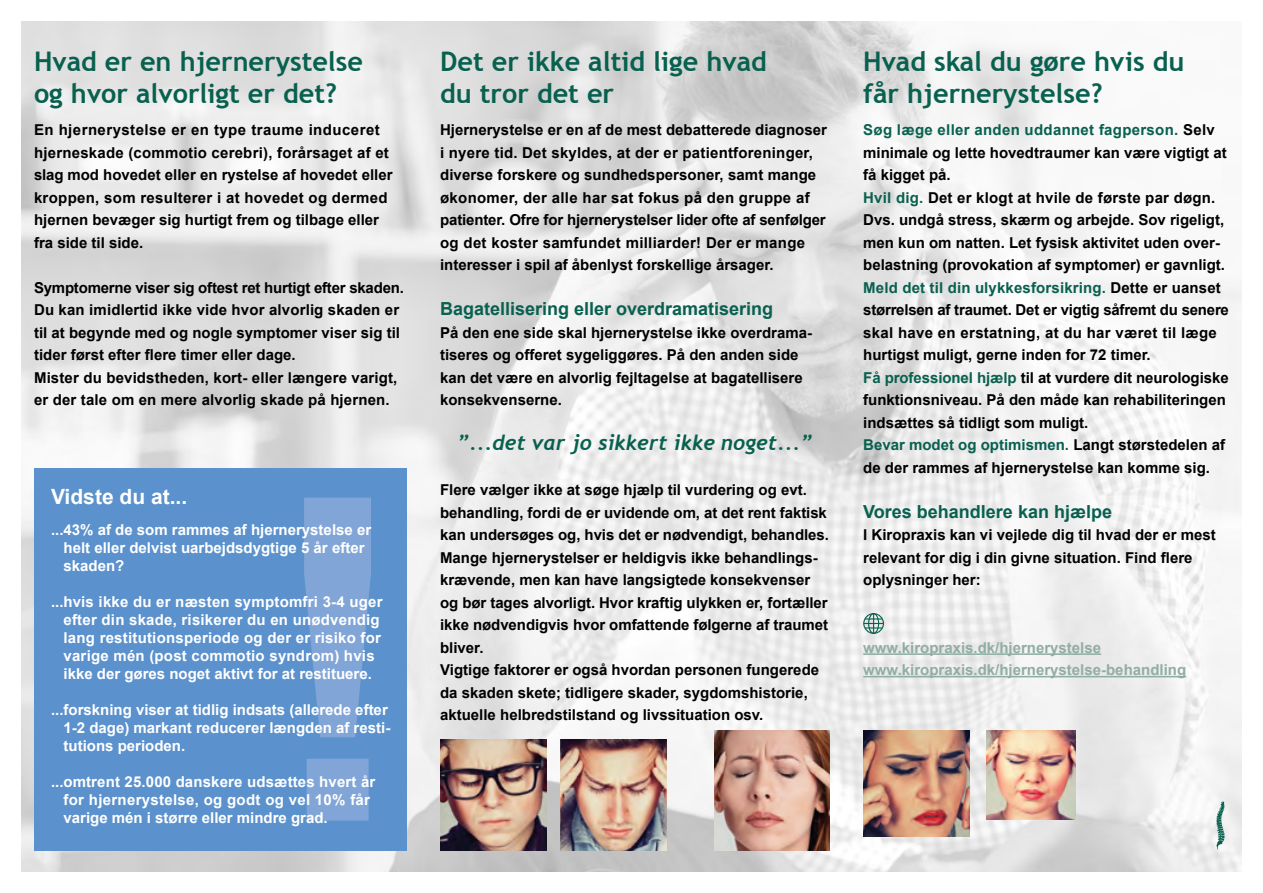
<style>
.page{position:relative;width:1263px;height:893px;background:#fff}
.page>*{position:absolute;margin:0;border:0;box-sizing:border-box;transform-origin:0 0}
.t1{font:700 27px/32.4px "Trebuchet MS";color:#08604f}
.t2{font:italic 700 21px "Trebuchet";color:#08604f}
.t3{font:700 21px "Arial";color:#fff}
.t4{font:700 18px "Arial";color:#08604f}
.t5{font:700 15px/22.5px "Arial";color:#000}
.t6{font:700 15px/18px "Arial";color:#fff}
.t7{font:700 15px/22.5px "Arial";color:#91aea3}
.s1{color:#08604f}
</style>
<div class="page">
<img style="left:21px;top:21px;width:1221px;height:851px">
<hr style="left:863px;top:653px;width:238px;height:2px;background:#91aea3">
<hr style="left:863px;top:676px;width:323px;height:1px;background:#91aea3">
<div style="left:34px;top:468px;width:372px;height:382px;background:#5b91cc"></div>
<svg style="left:304px;top:498px;width:67px;height:323px"></svg>
<svg style="left:1216px;top:801px;width:9px;height:49px"></svg>
<div style="left:863px;top:613px;width:21px;height:21px;border:1px solid #08604f;border-radius:50%"></div>
<div style="left:868px;top:613px;width:11px;height:21px;border:1px solid #08604f;border-radius:50%"></div>
<svg style="left:864px;top:613px;width:19px;height:20px"></svg>
<img style="left:560px;top:739px;width:107px;height:111px">
<img style="left:440px;top:739px;width:106px;height:111px">
<img style="left:714px;top:730px;width:115px;height:120px">
<img style="left:863px;top:730px;width:106px;height:107px">
<img style="left:986px;top:730px;width:90px;height:89px">
<h1 class="t1" style="left:34px;top:45px;width:331px">Hvad er en hjernerystelse og hvor alvorligt er det?</h1>
<p class="t5" style="left:34px;top:119px;width:360px">En hjernerystelse er en type traume induceret hjerneskade (commotio cerebri), forårsaget af et slag mod hovedet eller en rystelse af hovedet eller kroppen, som resulterer i at hovedet og dermed hjernen bevæger sig hurtigt frem og tilbage eller fra side til side.</p>
<p class="t5" style="left:34px;top:276px;width:371px">Symptomerne viser sig oftest ret hurtigt efter skaden.<br>Du kan imidlertid ikke vide hvor alvorlig skaden er til at begynde med og nogle symptomer viser sig til tider først efter flere timer eller dage.<br>Mister du bevidstheden, kort- eller længere varigt, er der tale om en mere alvorlig skade på hjernen.</p>
<h2 class="t3" style="left:51px;top:483px;width:138px">Vidste du at...</h2>
<p class="t6" style="left:64px;top:521px;width:309px;text-indent:-12px">...43% af de som rammes af hjernerystelse er helt eller delvist uarbejdsdygtige 5 år efter skaden?</p>
<p class="t6" style="left:64px;top:593px;width:321px;text-indent:-12px">...hvis ikke du er næsten symptomfri 3-4 uger efter din skade, risikerer du en unødvendig lang restitutionsperiode og der er risiko for varige mén (post commotio syndrom) hvis ikke der gøres noget aktivt for at restituere.</p>
<p class="t6" style="left:64px;top:701px;width:328px;text-indent:-12px">...forskning viser at tidlig indsats (allerede efter<br>1-2 dage) markant reducerer længden af resti&shy;tutions perioden.</p>
<p class="t6" style="left:64px;top:773px;width:313px;text-indent:-12px">...omtrent 25.000 danskere udsættes hvert år for hjernerystelse, og godt og vel 10% får varige mén i større eller mindre grad.</p>
<h1 class="t1" style="left:440px;top:45px;width:328px">Det er ikke altid lige hvad du tror det er</h1>
<p class="t5" style="left:440px;top:119px;width:388px">Hjernerystelse er en af de mest debatterede diagnoser i nyere tid. Det skyldes, at der er patientforeninger, diverse forskere og sundhedspersoner, samt mange økonomer, der alle har sat fokus på den gruppe af patienter. Ofre for hjernerystelser lider ofte af senfølger og det koster samfundet milliarder! Der er mange interesser i spil af åbenlyst forskellige årsager.</p>
<p class="t4" style="left:440px;top:297px;width:335px">Bagatellisering eller overdramatisering</p>
<p class="t5" style="left:440px;top:321px;width:373px">På den ene side skal hjernerystelse ikke overdrama&shy;tiseres og offeret sygeliggøres. På den anden side kan det være en alvorlig fejltagelse at bagatellisere konsekvenserne.</p>
<h2 class="t2" style="left:457px;top:430px;width:357px">”...det var jo sikkert ikke noget...”</h2>
<p class="t5" style="left:440px;top:479px;width:390px">Flere vælger ikke at søge hjælp til vurdering og evt. behandling, fordi de er uvidende om, at det rent faktisk kan undersøges og, hvis det er nødvendigt, behandles.<br>Mange hjernerystelser er heldigvis ikke behandlings&shy;krævende, men kan have langsigtede konsekvenser og bør tages alvorligt. Hvor kraftig ulykken er, fortæller ikke nødvendigvis hvor omfattende følgerne af traumet bliver.<br>Vigtige faktorer er også hvordan personen fungerede da skaden skete; tidligere skader, sygdomshistorie, aktuelle helbredstilstand og livssituation osv.</p>
<h1 class="t1" style="left:863px;top:45px;width:323px">Hvad skal du gøre hvis du får hjernerystelse?</h1>
<p class="t5" style="left:863px;top:119px;width:367px"><span class="s1">Søg læge eller anden uddannet fagperson.</span> Selv minimale og lette hovedtraumer kan være vigtigt at få kigget på.<br><span class="s1">Hvil dig.</span> Det er klogt at hvile de første par døgn.<br>Dvs. undgå stress, skærm og arbejde. Sov rigeligt, men kun om natten. Let fysisk aktivitet uden over&shy;belastning (provokation af symptomer) er gavnligt.<br><span class="s1">Meld det til din ulykkesforsikring.</span> Dette er uanset størrelsen af traumet. Det er vigtig såfremt du senere skal have en erstatning, at du har været til læge hurtigst muligt, gerne inden for 72 timer.<br><span class="s1">Få professionel hjælp</span> til at vurdere dit neurologiske funktionsniveau. På den måde kan rehabiliteringen indsættes så tidligt som muligt.<br><span class="s1">Bevar modet og optimismen.</span> Langt størstedelen af de der rammes af hjernerystelse kan komme sig.</p>
<p class="t4" style="left:863px;top:499px;width:250px">Vores behandlere kan hjælpe</p>
<p class="t5" style="left:863px;top:524px;width:354px">I Kiropraxis kan vi vejlede dig til hvad der er mest relevant for dig i din givne situation. Find flere oplysninger her:</p>
<p class="t7" style="left:863px;top:636px;width:324px">www.kiropraxis.dk/hjernerystelse www.kiropraxis.dk/hjernerystelse-behandling</p>
</div>
